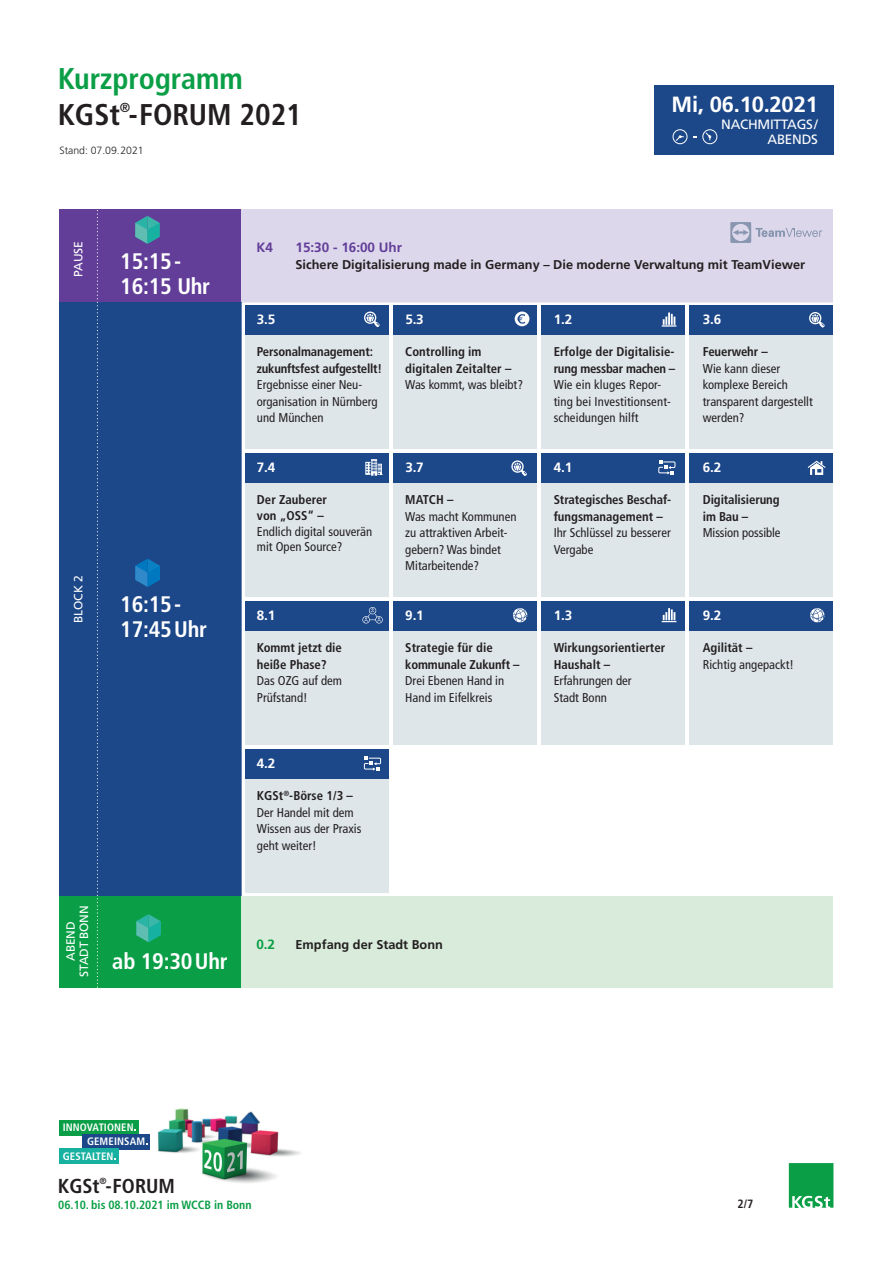
<style>
.page{position:relative;width:893px;height:1263px;background:#fff}
.page>*{position:absolute;margin:0;border:0;box-sizing:border-box;transform-origin:0 0}
.t1{font:700 condensed 30px "Frutiger";color:#231f20}
.t2{font:700 condensed 30px "Frutiger";color:#0a9f46}
.t3{font:700 condensed 22.5px/25.5px "Frutiger";letter-spacing:-.01em;color:#fff}
.t4{font:700 22.05px "Frutiger";letter-spacing:-.01em;color:#fff}
.t5{font:700 condensed 20.25px "Frutiger";color:#231f20}
.t6{font:700 13.5px "Frutiger";color:#fff}
.t7{font:13.5px/15px "Frutiger";letter-spacing:-.02em;color:#fff;text-align:right}
.t8{font:700 13.5px "Frutiger";color:#623e99}
.t9{font:700 13.5px "Frutiger";color:#0a9f46}
.t10{font:700 condensed 13.05px "Frutiger";color:#231f20}
.t11{font:condensed 12.75px/16.5px "Frutiger";color:#231f20}
.t12{font:700 condensed 12.75px/16.5px "Frutiger";color:#231f20}
.t13{font:700 12.75px "Frutiger";color:#231f20}
.t14{font:700 condensed 12.75px/16.5px "Frutiger";letter-spacing:-.02em;color:#231f20}
.t15{font:12px/13.5px "Frutiger";letter-spacing:-.02em;color:#fff;text-align:center}
.t16{font:700 condensed 12px "Frutiger";color:#231f20}
.t17{font:700 condensed 11.85px "Frutiger";letter-spacing:-.005em;color:#0a9f46}
.t18{font:700 condensed 10.8px "Frutiger";letter-spacing:.01em;color:#fff}
.t19{font:300 10.5px "Frutiger";letter-spacing:-.005em;color:#231f20}
.t20{font:700 condensed 9px "Frutiger";color:#231f20}
.s1{font-weight:700}
</style>
<div class="page">
<svg style="left:789px;top:1163px;width:44px;height:45px;background:#26a95b"></svg>
<img style="left:157px;top:1108px;width:144px;height:75px">
<div style="left:59px;top:1120px;width:80px;height:16px;background:#0a9f46"></div>
<div style="left:82px;top:1134px;width:68px;height:16px;background:#1c4788"></div>
<div style="left:59px;top:1148px;width:60px;height:16px;background:#16b1a1"></div>
<div style="left:59px;top:209px;width:183px;height:93px;background:#623e99"></div>
<div style="left:242px;top:209px;width:591px;height:93px;background:#ddd7eb"></div>
<div style="left:59px;top:302px;width:183px;height:595px;background:#1c4788"></div>
<svg style="left:242px;top:302px;width:591px;height:595px"></svg>
<div style="left:59px;top:897px;width:183px;height:91px;background:#0a9f46"></div>
<div style="left:242px;top:897px;width:591px;height:91px;background:#d9ebda"></div>
<svg style="left:97px;top:210px;width:1px;height:778px"></svg>
<svg style="left:135px;top:559px;width:25px;height:28px"></svg>
<svg style="left:135px;top:216px;width:25px;height:28px"></svg>
<div style="left:245px;top:305px;width:144px;height:144px;background:#dfe6ea"></div>
<div style="left:393px;top:305px;width:144px;height:144px;background:#dfe6ea"></div>
<div style="left:541px;top:305px;width:143px;height:144px;background:#dfe6ea"></div>
<div style="left:689px;top:305px;width:143px;height:144px;background:#dfe6ea"></div>
<div style="left:245px;top:305px;width:144px;height:29px;background:#1c4788"></div>
<div style="left:393px;top:305px;width:144px;height:29px;background:#1c4788"></div>
<div style="left:541px;top:305px;width:144px;height:29px;background:#1c4788"></div>
<div style="left:689px;top:305px;width:144px;height:29px;background:#1c4788"></div>
<svg style="left:809px;top:312px;width:16px;height:16px"></svg>
<div style="left:245px;top:453px;width:144px;height:144px;background:#dfe6ea"></div>
<div style="left:393px;top:453px;width:144px;height:144px;background:#dfe6ea"></div>
<div style="left:541px;top:453px;width:143px;height:144px;background:#dfe6ea"></div>
<div style="left:689px;top:453px;width:143px;height:144px;background:#dfe6ea"></div>
<div style="left:245px;top:453px;width:144px;height:29px;background:#1c4788"></div>
<div style="left:393px;top:453px;width:144px;height:29px;background:#1c4788"></div>
<div style="left:541px;top:453px;width:144px;height:29px;background:#1c4788"></div>
<div style="left:689px;top:453px;width:144px;height:29px;background:#1c4788"></div>
<div style="left:245px;top:749px;width:144px;height:144px;background:#dfe6ea"></div>
<div style="left:245px;top:749px;width:144px;height:29px;background:#1c4788"></div>
<div style="left:245px;top:601px;width:144px;height:144px;background:#dfe6ea"></div>
<div style="left:393px;top:601px;width:144px;height:144px;background:#dfe6ea"></div>
<div style="left:541px;top:601px;width:143px;height:144px;background:#dfe6ea"></div>
<div style="left:689px;top:601px;width:143px;height:144px;background:#dfe6ea"></div>
<div style="left:245px;top:601px;width:144px;height:29px;background:#1c4788"></div>
<div style="left:393px;top:601px;width:144px;height:29px;background:#1c4788"></div>
<div style="left:541px;top:601px;width:144px;height:29px;background:#1c4788"></div>
<div style="left:689px;top:601px;width:144px;height:29px;background:#1c4788"></div>
<svg style="left:513px;top:608px;width:14px;height:14px"></svg>
<svg style="left:810px;top:608px;width:14px;height:14px"></svg>
<svg style="left:662px;top:312px;width:14px;height:15px"></svg>
<svg style="left:662px;top:608px;width:14px;height:14px"></svg>
<svg style="left:364px;top:311px;width:16px;height:16px"></svg>
<svg style="left:511px;top:460px;width:16px;height:16px"></svg>
<svg style="left:364px;top:756px;width:17px;height:15px"></svg>
<svg style="left:658px;top:460px;width:18px;height:15px"></svg>
<svg style="left:515px;top:311px;width:14px;height:15px"></svg>
<svg style="left:808px;top:461px;width:18px;height:14px"></svg>
<svg style="left:136px;top:914px;width:25px;height:28px"></svg>
<div style="left:654px;top:85px;width:179px;height:69px;background:#1c4788"></div>
<svg style="left:672px;top:129px;width:46px;height:16px"></svg>
<svg style="left:365px;top:459px;width:18px;height:17px"></svg>
<svg style="left:362px;top:607px;width:21px;height:16px"></svg>
<svg style="left:730px;top:222px;width:92px;height:21px"></svg>
<h1 class="t2" style="left:58px;top:61px;width:187px">Kurzprogramm</h1>
<p class="t10" style="left:120px;top:100px;width:12px">®</p>
<p class="t19" style="left:60px;top:145px;width:86px">Stand: 07.09.2021</p>
<h1 class="t1" style="left:58px;top:97px;width:246px">KGSt -FORUM 2021</h1>
<h3 class="t4" style="left:671px;top:91px;width:148px">Mi, 06.10.2021</h3>
<p class="t7" style="left:721px;top:117px;width:98px">NACHMITTAGS/<br>ABENDS</p>
<p class="t15" style="left:72px;top:277px;width:37px;rotate:-90deg">PAUSE</p>
<h2 class="t3" style="left:120px;top:248px;width:92px">15:15-<br>16:15 Uhr</h2>
<p class="t15" style="left:72px;top:623px;width:49px;rotate:-90deg">BLOCK 2</p>
<h2 class="t3" style="left:120px;top:591px;width:89px">16:15-<br>17:45Uhr</h2>
<p class="t15" style="left:64px;top:977px;width:73px;rotate:-90deg">ABEND<br>STADT BONN</p>
<h2 class="t3" style="left:112px;top:949px;width:117px">ab 19:30Uhr</h2>
<p class="t8" style="left:257px;top:239px;width:18px">K4</p>
<p class="t8" style="left:296px;top:239px;width:108px">15:30 - 16:00 Uhr</p>
<p class="t13" style="left:296px;top:257px;width:511px">Sichere Digitalisierung made in Germany – Die moderne Verwaltung mit TeamViewer</p>
<p class="t6" style="left:257px;top:312px;width:20px">3.5</p>
<p class="t6" style="left:405px;top:312px;width:20px">5.3</p>
<p class="t6" style="left:554px;top:312px;width:20px">1.2</p>
<p class="t6" style="left:703px;top:312px;width:20px">3.6</p>
<p class="t14" style="left:257px;top:344px;width:127px">Personalmanagement: zukunftsfest aufgestellt!</p>
<p class="t11" style="left:257px;top:377px;width:122px">Ergebnisse einer Neu&shy;organisation in Nürnberg und München</p>
<p class="t12" style="left:405px;top:344px;width:108px">Controlling im digitalen Zeitalter –</p>
<p class="t11" style="left:405px;top:377px;width:119px">Was kommt, was bleibt?</p>
<p class="t12" style="left:554px;top:344px;width:123px">Erfolge der Digitalisie&shy;rung messbar machen –</p>
<p class="t11" style="left:554px;top:377px;width:119px">Wie ein kluges Repor&shy;ting bei Investitionsent&shy;scheidungen hilft</p>
<p class="t12" style="left:703px;top:344px;width:66px">Feuerwehr –</p>
<p class="t11" style="left:703px;top:360px;width:111px">Wie kann dieser komplexe Bereich transparent dargestellt werden?</p>
<p class="t6" style="left:257px;top:460px;width:20px">7.4</p>
<p class="t6" style="left:405px;top:460px;width:20px">3.7</p>
<p class="t6" style="left:554px;top:460px;width:20px">4.1</p>
<p class="t6" style="left:703px;top:460px;width:20px">6.2</p>
<p class="t12" style="left:257px;top:492px;width:72px;line-height:15.8px">Der Zauberer von „OSS“ –</p>
<p class="t11" style="left:257px;top:523px;width:117px;line-height:15.8px">Endlich digital souverän mit Open Source?</p>
<p class="t12" style="left:405px;top:491px;width:50px">MATCH –</p>
<p class="t11" style="left:405px;top:508px;width:113px">Was macht Kommunen zu attraktiven Arbeit&shy;gebern? Was bindet<br>Mitarbeitende?</p>
<p class="t12" style="left:554px;top:491px;width:119px">Strategisches Beschaf&shy;fungsmanagement –</p>
<p class="t11" style="left:554px;top:524px;width:119px">Ihr Schlüssel zu besserer<br>Vergabe</p>
<p class="t12" style="left:703px;top:491px;width:78px">Digitalisierung im Bau –</p>
<p class="t11" style="left:703px;top:524px;width:79px">Mission possible</p>
<p class="t6" style="left:257px;top:608px;width:20px">8.1</p>
<p class="t6" style="left:405px;top:608px;width:20px">9.1</p>
<p class="t6" style="left:554px;top:608px;width:20px">1.3</p>
<p class="t6" style="left:703px;top:608px;width:20px">9.2</p>
<p class="t12" style="left:257px;top:639px;width:87px">Kommt jetzt die heiße Phase?</p>
<p class="t11" style="left:257px;top:672px;width:87px">Das OZG auf dem<br>Prüfstand!</p>
<p class="t6" style="left:257px;top:756px;width:20px">4.2</p>
<p class="t11" style="left:257px;top:787px;width:106px"><span class="s1">KGSt</span><sup>®</sup><span class="s1">-Börse 1/3 –<br></span>Der Handel mit dem<br>Wissen aus der Praxis geht weiter!</p>
<p class="t12" style="left:405px;top:639px;width:116px">Strategie für die kommunale Zukunft –</p>
<p class="t11" style="left:405px;top:672px;width:100px">Drei Ebenen Hand in<br>Hand im Eifelkreis</p>
<p class="t12" style="left:554px;top:639px;width:113px">Wirkungsorientierter<br>Haushalt –</p>
<p class="t11" style="left:554px;top:672px;width:79px">Erfahrungen der<br>Stadt Bonn</p>
<p class="t9" style="left:257px;top:936px;width:20px">0.2</p>
<p class="t13" style="left:296px;top:937px;width:149px">Empfang der Stadt Bonn</p>
<p class="t12" style="left:703px;top:639px;width:51px">Agilität –</p>
<p class="t11" style="left:703px;top:656px;width:93px">Richtig angepackt!</p>
<p class="t18" style="left:63px;top:1121px;width:72px">INNOVATIONEN</p>
<p class="t18" style="left:87px;top:1135px;width:60px">GEMEINSAM</p>
<p class="t18" style="left:63px;top:1150px;width:52px">GESTALTEN</p>
<p class="t20" style="left:100px;top:1176px;width:9px">®</p>
<p class="t17" style="left:58px;top:1197px;width:195px">06.10. bis 08.10.2021 im WCCB in Bonn</p>
<h3 class="t5" style="left:58px;top:1174px;width:119px">KGSt -FORUM</h3>
<p class="t16" style="left:738px;top:1196px;width:17px">2/7</p>
</div>
